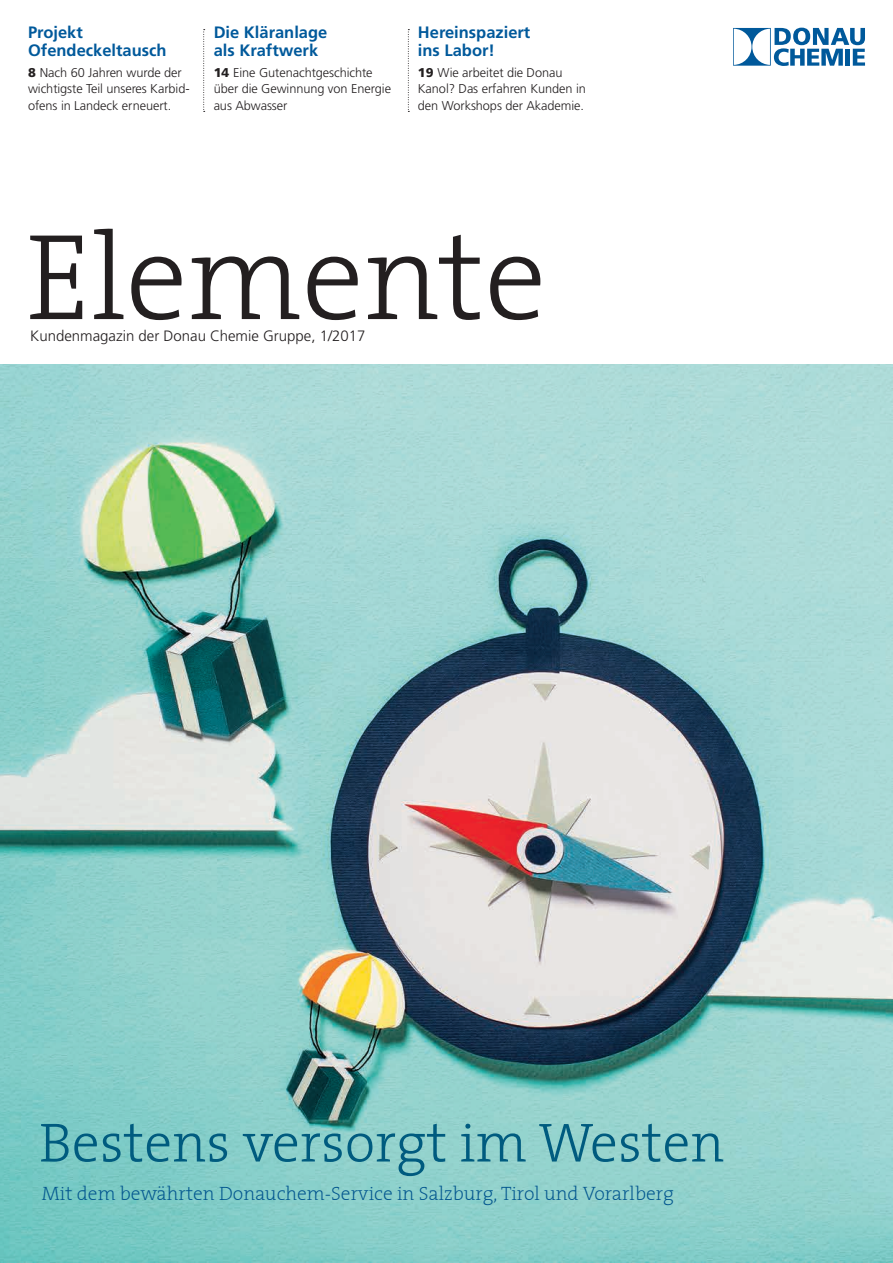
<style>
.page{position:relative;width:893px;height:1263px;background:#fff}
.page>*{position:absolute;margin:0;border:0;box-sizing:border-box;transform-origin:0 0}
.t1{font:123.6px "The Serif Light Plain";color:#231f20}
.t2{font:55.5px "The Serif Light Plain";color:#005b7f}
.t3{font:19.5px "The Serif Extra Light Plain";color:#00548e}
.t4{font:700 16.5px/18px "Frutiger";color:#00599b}
.t5{font:300 15px "Frutiger";color:#231f20}
.t6{font:300 12.75px/16.5px "Frutiger";letter-spacing:-.005em;color:#231f20}
.s1{font-weight:900}
</style>
<div class="page">
<img style="left:0;top:364px;width:893px;height:899px">
<svg style="left:733px;top:28px;width:132px;height:38px"></svg>
<svg style="left:203px;top:29px;width:2px;height:83px"></svg>
<svg style="left:408px;top:29px;width:1px;height:83px"></svg>
<p class="t4" style="left:28px;top:23px;width:140px">Projekt<br>Ofendeckeltausch</p>
<p class="t6" style="left:28px;top:64px;width:163px"><span class="s1">8</span> Nach 60 Jahren wurde der wichtigste Teil unseres Karbid&shy;ofens in Landeck erneuert.</p>
<p class="t4" style="left:214px;top:23px;width:115px">Die Kläranlage als Kraftwerk</p>
<p class="t6" style="left:214px;top:64px;width:179px"><span class="s1">14</span> Eine Gutenachtgeschichte über die Gewinnung von Energie aus Abwasser</p>
<p class="t4" style="left:418px;top:23px;width:114px">Hereinspaziert ins Labor!</p>
<p class="t6" style="left:418px;top:64px;width:170px"><span class="s1">19</span> Wie arbeitet die Donau<br>Kanol? Das erfahren Kunden in den Workshops der Akademie.</p>
<h1 class="t1" style="left:26px;top:175px;width:522px">Elemente</h1>
<p class="t5" style="left:30px;top:327px;width:337px">Kundenmagazin der Donau Chemie Gruppe, 1/2017</p>
<h2 class="t2" style="left:39px;top:1097px;width:687px">Bestens versorgt im Westen</h2>
<h3 class="t3" style="left:42px;top:1177px;width:634px">Mit dem bewährten Donauchem-Service in Salzburg, Tirol und Vorarlberg</h3>
</div>
